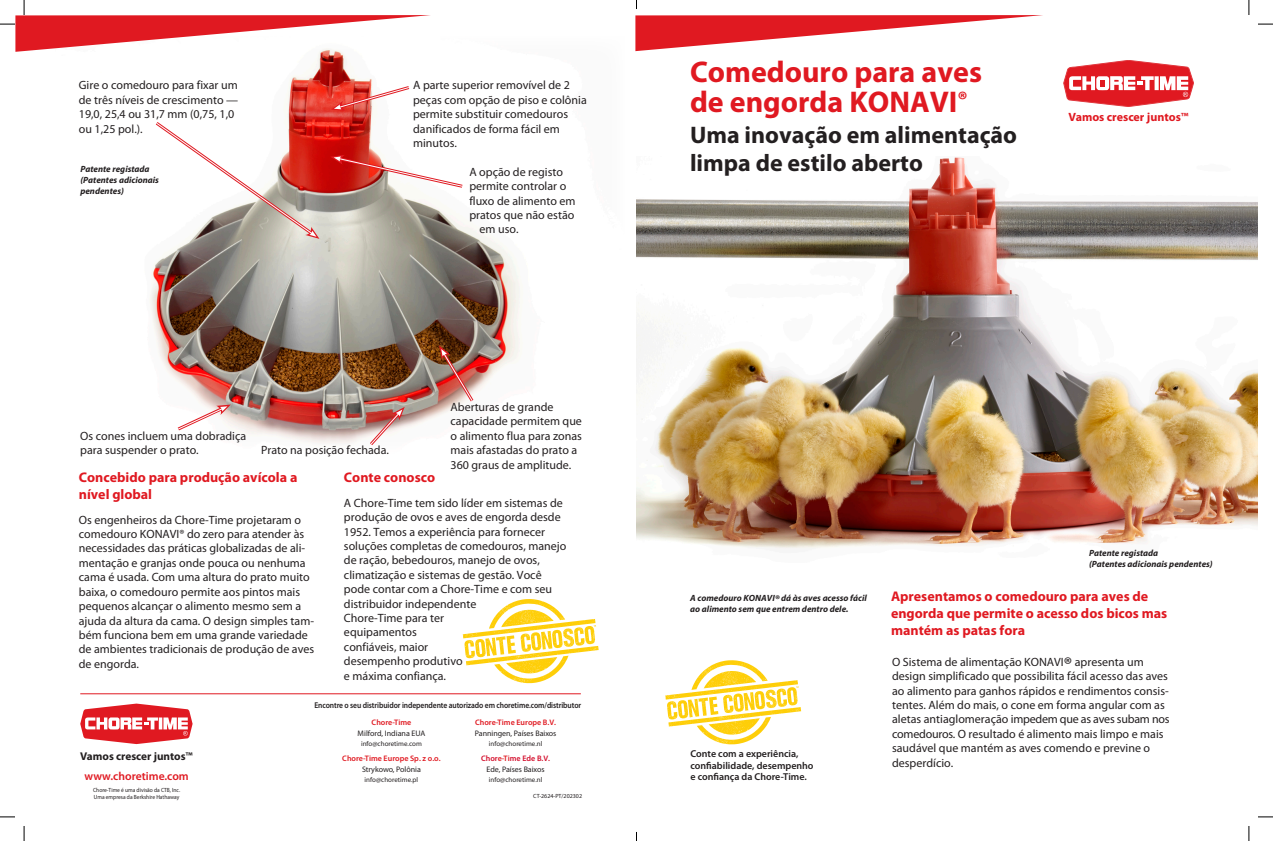
<style>
.page{position:relative;width:1273px;height:841px;background:#fff}
.page>*{position:absolute;margin:0;border:0;box-sizing:border-box;transform-origin:0 0}
.Cover_H1{font:700 30px/30px "Myriad Pro";color:#e01921}
.Cover_H1-2{font:700 24px/28.8px "Myriad Pro";color:#231f20}
.t1{font:700 14px/16.8px "Myriad Pro";color:#e01921}
.t2{font:12px/14.4px "Myriad Pro";color:#231f20}
.t3{font:700 12px "Myriad Pro";color:#e01921}
.t4{font:600 11.6px "Myriad Pro";color:#e01921}
.t5{font:700 11.2px "Myriad Pro";color:#231f20}
.t6{font:600 10px/11.5px "Myriad Pro";color:#231f20}
.t7{font:italic 700 9px/10.8px "Myriad Pro";color:#231f20}
.t8{font:600 8.4px "Myriad Pro";letter-spacing:-.01em;color:#231f20;scale:.9 1}
.t9{font:8px "Myriad Pro";letter-spacing:-.005em;color:#231f20}
.t10{font:600 8px "Myriad Pro";color:#e01921}
.t11{font:600 8px "Myriad Pro";color:#d30d2b}
.t12{font:7px "Myriad Pro";color:#231f20}
.t13{font:6px "Myriad Pro";color:#231f20;scale:.92 1}
.t14{font:6px "Myriad Pro";color:#231f20}
.s1{font-weight:600}
.s2{color:#e01921}
.s3{font-size:11.2px}
.s4{font-size:20px}
</style>
<div class="page">
<svg style="left:462px;top:599px;width:136px;height:84px"></svg>
<img style="left:150px;top:52px;width:370px;height:392px">
<hr style="left:80px;top:693px;width:500px;height:1px;background:#e01921">
<svg style="left:330px;top:155px;width:135px;height:35px"></svg>
<svg style="left:152px;top:119px;width:167px;height:120px"></svg>
<svg style="left:331px;top:84px;width:81px;height:27px"></svg>
<svg style="left:439px;top:345px;width:37px;height:59px;background:#b26a5e"></svg>
<svg style="left:174px;top:404px;width:57px;height:29px"></svg>
<svg style="left:367px;top:406px;width:37px;height:40px"></svg>
<img style="left:636px;top:157px;width:621px;height:392px">
<svg style="left:1063px;top:60px;width:130px;height:47px"></svg>
<svg style="left:665px;top:660px;width:136px;height:84px"></svg>
<svg style="left:635px;top:15px;width:408px;height:37px"></svg>
<svg style="left:80px;top:703px;width:112px;height:40px"></svg>
<svg style="left:1258px;top:23px;width:14px;height:2px"></svg>
<svg style="left:0;top:816px;width:15px;height:1px"></svg>
<svg style="left:1258px;top:816px;width:14px;height:1px"></svg>
<svg style="left:0;top:0;width:430px;height:52px"></svg>
<svg style="left:23px;top:826px;width:2px;height:14px"></svg>
<svg style="left:1248px;top:0;width:1px;height:15px"></svg>
<svg style="left:1248px;top:826px;width:1px;height:14px"></svg>
<p class="t2" style="left:79px;top:78px;width:161px">Gire o comedouro para fixar um de três níveis de crescimento —<br>19,0, 25,4 ou 31,7 mm (0,75, 1,0 ou 1,25 pol.).</p>
<p class="t7" style="left:80px;top:163px;width:80px">Patente registada (Patentes adicionais pendentes)</p>
<p class="t2" style="left:413px;top:78px;width:175px">A parte superior removível de 2 peças com opção de piso e colônia permite substituir comedouros danificados de forma fácil em minutos.</p>
<p class="t2" style="left:469px;top:164px;width:95px">A opção de registo</p>
<p class="t2" style="left:469px;top:179px;width:98px">permite controlar o</p>
<p class="t2" style="left:469px;top:193px;width:108px">fluxo de alimento em</p>
<p class="t2" style="left:469px;top:207px;width:106px">pratos que não estão</p>
<p class="t2" style="left:479px;top:222px;width:40px">em uso.</p>
<p class="t2" style="left:450px;top:399px;width:133px">Aberturas de grande capacidade permitem que o alimento flua para zonas mais afastadas do prato a<br>360 graus de amplitude.</p>
<p class="t2" style="left:80px;top:428px;width:167px">Os cones incluem uma dobradiça para suspender o prato.</p>
<p class="t2" style="left:261px;top:442px;width:129px">Prato na posição fechada.</p>
<p class="t1" style="left:79px;top:468px;width:220px">Concebido para produção avícola a nível global</p>
<p class="t2" style="left:79px;top:512px;width:237px">Os engenheiros da Chore-Time projetaram o comedouro KONAVI® do zero para atender às necessidades das práticas globalizadas de ali&shy;mentação e granjas onde pouca ou nenhuma cama é usada. Com uma altura do prato muito baixa, o comedouro permite aos pintos mais pequenos alcançar o alimento mesmo sem a ajuda da altura da cama. O design simples tam&shy;bém funciona bem em uma grande variedade de ambientes tradicionais de produção de aves de engorda.</p>
<p class="t1" style="left:344px;top:468px;width:93px">Conte conosco</p>
<p class="t2" style="left:344px;top:495px;width:224px">A Chore-Time tem sido líder em sistemas de produção de ovos e aves de engorda desde 1952. Temos a experiência para fornecer soluções completas de comedouros, manejo de ração, bebedouros, manejo de ovos, climatização e sistemas de gestão. Você pode contar com a Chore-Time e com seu distribuidor independente</p>
<p class="t2" style="left:344px;top:610px;width:101px">Chore-Time para ter</p>
<p class="t2" style="left:344px;top:624px;width:74px">equipamentos</p>
<p class="t2" style="left:344px;top:639px;width:86px">confiáveis, maior</p>
<p class="t2" style="left:344px;top:653px;width:120px">desempenho produtivo</p>
<p class="t2" style="left:344px;top:668px;width:104px">e máxima confiança.</p>
<p class="t5" style="left:80px;top:749px;width:114px">Vamos crescer juntos<span class="s1">™</span></p>
<p class="t4" style="left:84px;top:768px;width:106px">www.choretime.com</p>
<p class="t13" style="left:93px;top:785px;width:96px">Chore-Time é uma divisão da CTB, Inc.</p>
<p class="t13" style="left:94px;top:792px;width:95px">Uma empresa da Berkshire Hathaway</p>
<p class="t8" style="left:314px;top:700px;width:298px">Encontre o seu distribuidor independente autorizado em choretime.com/distributor</p>
<p class="t10" style="left:475px;top:716px;width:82px">Chore-Time Europe B.V.</p>
<p class="t9" style="left:475px;top:728px;width:83px">Panningen, Países Baixos</p>
<p class="t12" style="left:489px;top:739px;width:55px">info@choretime.nl</p>
<p class="t11" style="left:481px;top:752px;width:71px">Chor<span class="s2">e-Ti</span>me Ede B.V.</p>
<p class="t9" style="left:486px;top:763px;width:60px">Ede, Países Baixos</p>
<p class="t12" style="left:489px;top:774px;width:55px">info@choretime.nl</p>
<p class="t10" style="left:371px;top:716px;width:41px">Chore-Time</p>
<p class="t9" style="left:357px;top:728px;width:69px">Milford, Indiana EUA</p>
<p class="t12" style="left:361px;top:739px;width:62px">info@choretime.com</p>
<p class="t10" style="left:342px;top:752px;width:100px">Chore-Time Europe Sp. z o.o.</p>
<p class="t9" style="left:362px;top:763px;width:60px">Strykowo, Polônia</p>
<p class="t12" style="left:364px;top:774px;width:55px">info@choretime.pl</p>
<p class="t14" style="left:533px;top:792px;width:51px">CT-2624-PT/202302</p>
<p class="Cover_H1" style="left:690px;top:56px;width:293px">Comedouro para aves de engorda KONAVI<sup>®</sup></p>
<p class="Cover_H1-2" style="left:690px;top:119px;width:328px">Uma inovação em alimentação limpa de estilo aberto</p>
<p class="t3" style="left:1068px;top:109px;width:121px">Vamos crescer juntos<span class="s1">™</span></p>
<p class="t7" style="left:1088px;top:547px;width:125px">Patente registada<br>(Patentes adicionais pendentes)</p>
<p class="t7" style="left:690px;top:592px;width:178px">A comedouro KONAVI<span class="s3">®</span> dá às aves acesso fácil ao alimento sem que entrem dentro dele.</p>
<p class="t6" style="left:690px;top:747px;width:124px">Conte com a experiência, confiabilidade, desempenho e confiança da Chore-Time.</p>
<p class="t1" style="left:890px;top:587px;width:278px">Apresentamos o comedouro para aves de engorda que permite o acesso dos bicos mas mantém as patas fora</p>
<p class="t2" style="left:892px;top:654px;width:279px">O Sistema de alimentação KONAVI<span class="s4">®</span> apresenta um design simplificado que possibilita fácil acesso das aves ao alimento para ganhos rápidos e rendimentos consis&shy;tentes. Além do mais, o cone em forma angular com as aletas antiaglomeração impedem que as aves subam nos comedouros. O resultado é alimento mais limpo e mais saudável que mantém as aves comendo e previne o desperdício.</p>
</div>
